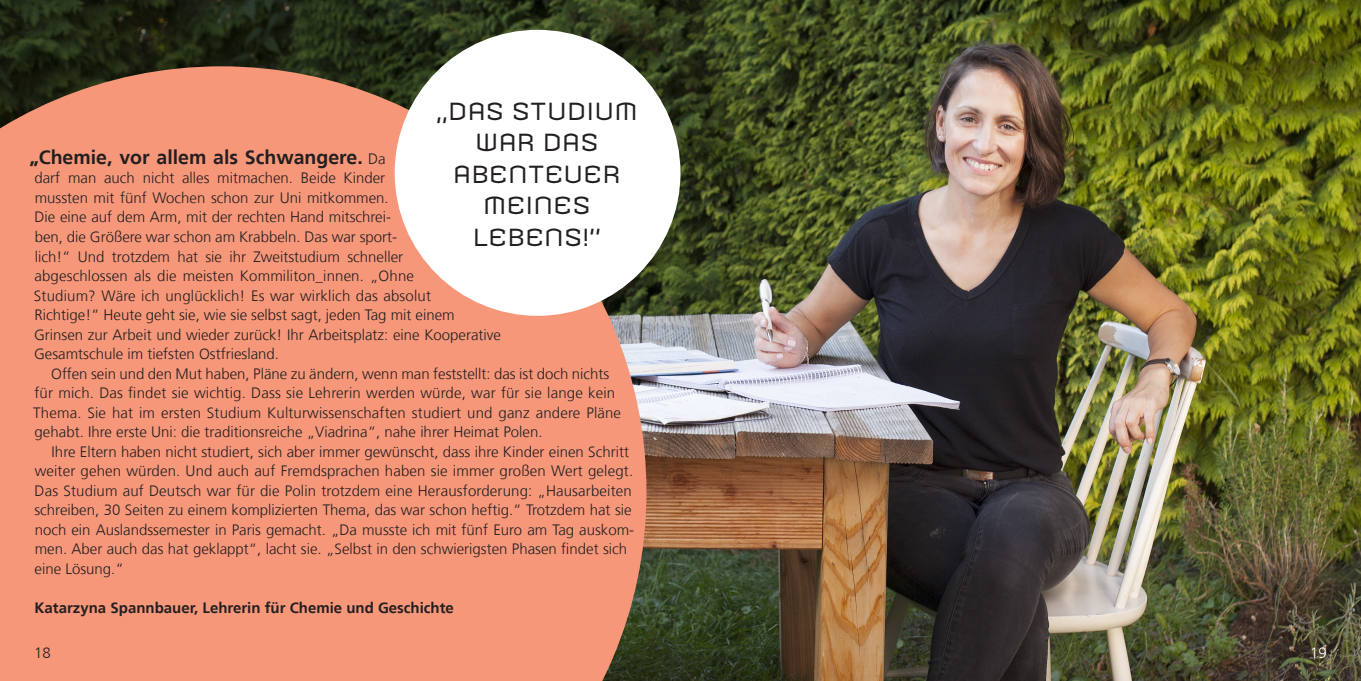
<style>
.page{position:relative;width:1361px;height:681px;background:#fff}
.page>*{position:absolute;margin:0;border:0;box-sizing:border-box;transform-origin:0 0}
.Head_weiß{font:24px/31.5px "Armada";letter-spacing:.01em;color:#231f20;text-align:center}
.Lauftext_Einzug{font:700 19.5px "NDS Frutiger";color:#231f20}
.Lauftext_Einzug-2{font:300 15px/19.5px "NDS Frutiger";color:#231f20}
.Name{font:700 15px "NDS Frutiger";color:#231f20}
.t1{font:300 15px "NDS Frutiger";color:#fff}
.s1{font-weight:300;font-size:15px}
</style>
<div class="page">
<img style="left:0;top:0;width:1361px;height:680px">
<div style="left:0;top:66px;width:646px;height:614px;background:#f6977a"></div>
<div style="left:395px;top:30px;width:285px;height:286px;background:#fff;border-radius:50%"></div>
<p class="Head_weiß" style="left:436px;top:95px;width:203px">„DAS STUDIUM<br>WAR DAS<br>ABENTEUER<br>MEINES<br>LEBENS!”</p>
<p class="Lauftext_Einzug" style="left:29px;top:146px;width:358px">„Chemie, vor allem als Schwangere. <span class="s1">Da</span></p>
<p class="Lauftext_Einzug-2" style="left:34px;top:169px;width:469px">darf man auch nicht alles mitmachen. Beide Kinder<br>mussten mit fünf Wochen schon zur Uni mitkommen.<br>Die eine auf dem Arm, mit der rechten Hand mitschrei-<br>ben, die Größere war schon am Krabbeln. Das war sport-<br>lich!“ Und trotzdem hat sie ihr Zweitstudium schneller<br>abgeschlossen als die meisten Kommiliton_innen. „Ohne<br>Studium? Wäre ich unglücklich! Es war wirklich das absolut<br>Richtige!“ Heute geht sie, wie sie selbst sagt, jeden Tag mit einem Grinsen zur Arbeit und wieder zurück! Ihr Arbeitsplatz: eine Kooperative Gesamtschule im tiefsten Ostfriesland.</p>
<p class="Lauftext_Einzug-2" style="left:33px;top:364px;width:589px;text-indent:18px">Offen sein und den Mut haben, Pläne zu ändern, wenn man feststellt: das ist doch nichts für mich. Das findet sie wichtig. Dass sie Lehrerin werden würde, war für sie lange kein Thema. Sie hat im ersten Studium Kulturwissenschaften studiert und ganz andere Pläne gehabt. Ihre erste Uni: die traditionsreiche „Viadrina“, nahe ihrer Heimat Polen.</p>
<p class="Lauftext_Einzug-2" style="left:34px;top:442px;width:601px;text-indent:17px">Ihre Eltern haben nicht studiert, sich aber immer gewünscht, dass ihre Kinder einen Schritt weiter gehen würden. Und auch auf Fremdsprachen haben sie immer großen Wert gelegt.<br>Das Studium auf Deutsch war für die Polin trotzdem eine Herausforderung: „Hausarbeiten schreiben, 30 Seiten zu einem komplizierten Thema, das war schon heftig.“ Trotzdem hat sie noch ein Auslandssemester in Paris gemacht. „Da musste ich mit fünf Euro am Tag auskom&shy;men. Aber auch das hat geklappt“, lacht sie. „Selbst in den schwierigsten Phasen findet sich eine Lösung.“</p>
<p class="Name" style="left:35px;top:598px;width:421px">Katarzyna Spannbauer, Lehrerin für Chemie und Geschichte</p>
<p class="Lauftext_Einzug-2" style="left:34px;top:643px;width:18px">18</p>
<p class="t1" style="left:1310px;top:644px;width:18px">19</p>
</div>
